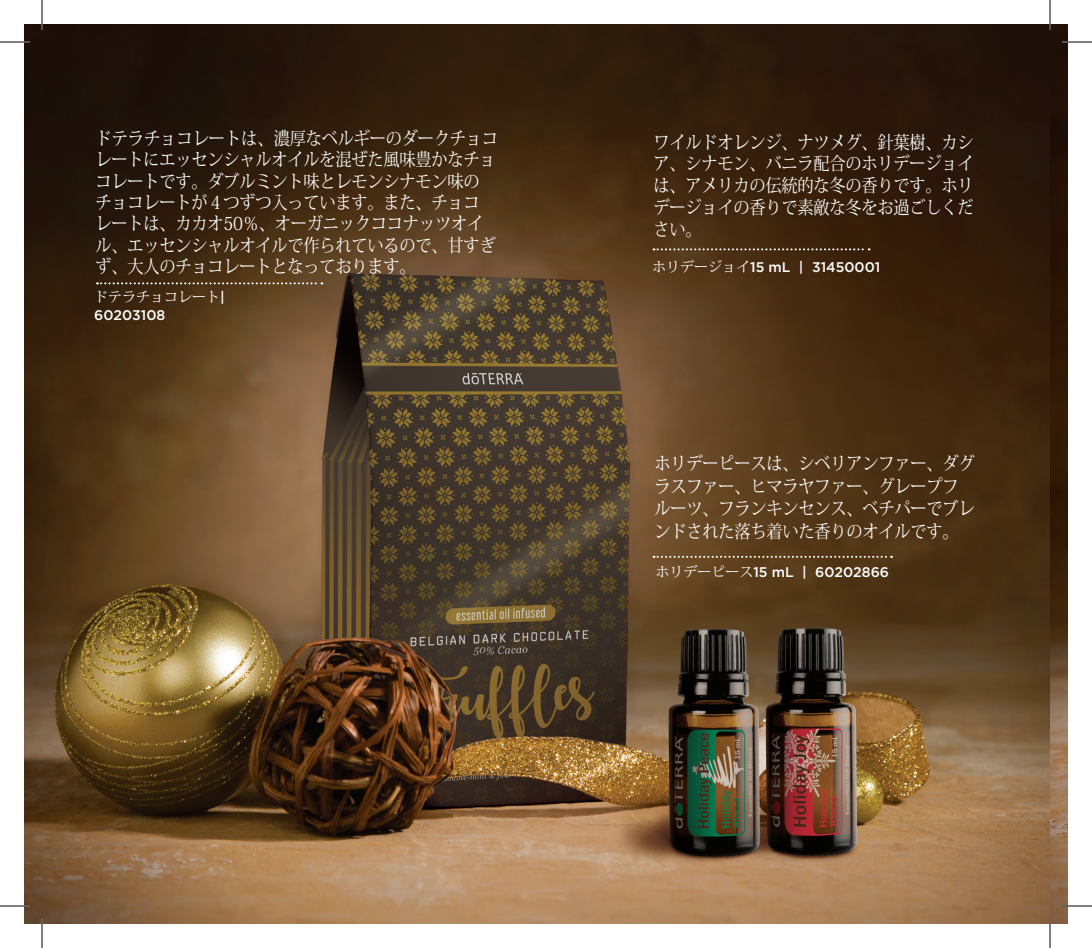
<style>
.page{position:relative;width:1092px;height:948px;background:#fff}
.page>*{position:absolute;margin:0;border:0;box-sizing:border-box;transform-origin:0 0}
.t1{font:18px/21.4px "Koz Min Pr 6 N";letter-spacing:-.01em;color:#fff;scale:.9 1}
.t2{font:500 14px "Gotham";color:#fff}
.t3{font:14px "Koz Min Pr 6 N";color:#fff}
.s1{font-family:"Gotham";font-weight:500}
.s2{font-family:"Koz Min Pr 6 N";font-weight:400}
</style>
<div class="page">
<img style="left:24px;top:24px;width:1044px;height:900px">
<svg style="left:97px;top:282px;width:225px;height:2px"></svg>
<svg style="left:654px;top:248px;width:216px;height:2px"></svg>
<svg style="left:654px;top:556px;width:238px;height:2px"></svg>
<hr style="left:0;top:41px;width:30px;height:2px;background:#fff">
<hr style="left:1062px;top:41px;width:30px;height:2px;background:#fff">
<hr style="left:0;top:905px;width:30px;height:2px;background:#fff">
<hr style="left:1062px;top:905px;width:30px;height:2px;background:#fff">
<hr style="left:41px;top:0;width:2px;height:30px;background:#fff">
<hr style="left:41px;top:918px;width:2px;height:30px;background:#fff">
<hr style="left:1049px;top:0;width:2px;height:30px;background:#fff">
<hr style="left:1049px;top:918px;width:2px;height:30px;background:#fff">
<hr style="left:0;top:42px;width:30px;height:1px;background:#000">
<hr style="left:1062px;top:42px;width:30px;height:1px;background:#000">
<hr style="left:0;top:906px;width:30px;height:1px;background:#000">
<hr style="left:1062px;top:906px;width:30px;height:1px;background:#000">
<hr style="left:42px;top:0;width:1px;height:30px;background:#000">
<hr style="left:42px;top:918px;width:1px;height:30px;background:#000">
<hr style="left:1050px;top:0;width:1px;height:30px;background:#000">
<hr style="left:1050px;top:918px;width:1px;height:30px;background:#000">
<p class="t1" style="left:95px;top:128px;width:449px">ドテラチョコレートは、濃厚なベルギーのダークチョコレートにエッセンシャルオイルを混ぜた風味豊かなチョコレートです。ダブルミント味とレモンシナモン味のチョコレートが４つずつ入っています。また、チョコレートは、カカオ50％、オーガニックココナッツオイル、エッセンシャルオイルで作られているので、甘すぎず、大人のチョコレートとなっております。</p>
<p class="t3" style="left:94px;top:289px;width:132px">ドテラチョコレート<span class="s1">|</span></p>
<p class="t2" style="left:94px;top:306px;width:73px">60203108</p>
<p class="t1" style="left:653px;top:131px;width:357px;text-align:justify">ワイルドオレンジ、ナツメグ、針葉樹、カシア、シナモン、バニラ配合のホリデージョイは、アメリカの伝統的な冬の香りです。ホリデージョイの香りで素敵な冬をお過ごしください。</p>
<p class="t2" style="left:652px;top:258px;width:230px"><span class="s2">ホリデージョイ</span>15 mL | 31450001</p>
<p class="t1" style="left:654px;top:453px;width:357px;line-height:22.6px">ホリデーピースは、シベリアンファー、ダグラスファー、ヒマラヤファー、グレープフルーツ、フランキンセンス、ベチパーでブレンドされた落ち着いた香りのオイルです。</p>
<p class="t2" style="left:655px;top:562px;width:235px"><span class="s2">ホリデーピース</span>15 mL | 60202866</p>
</div>
